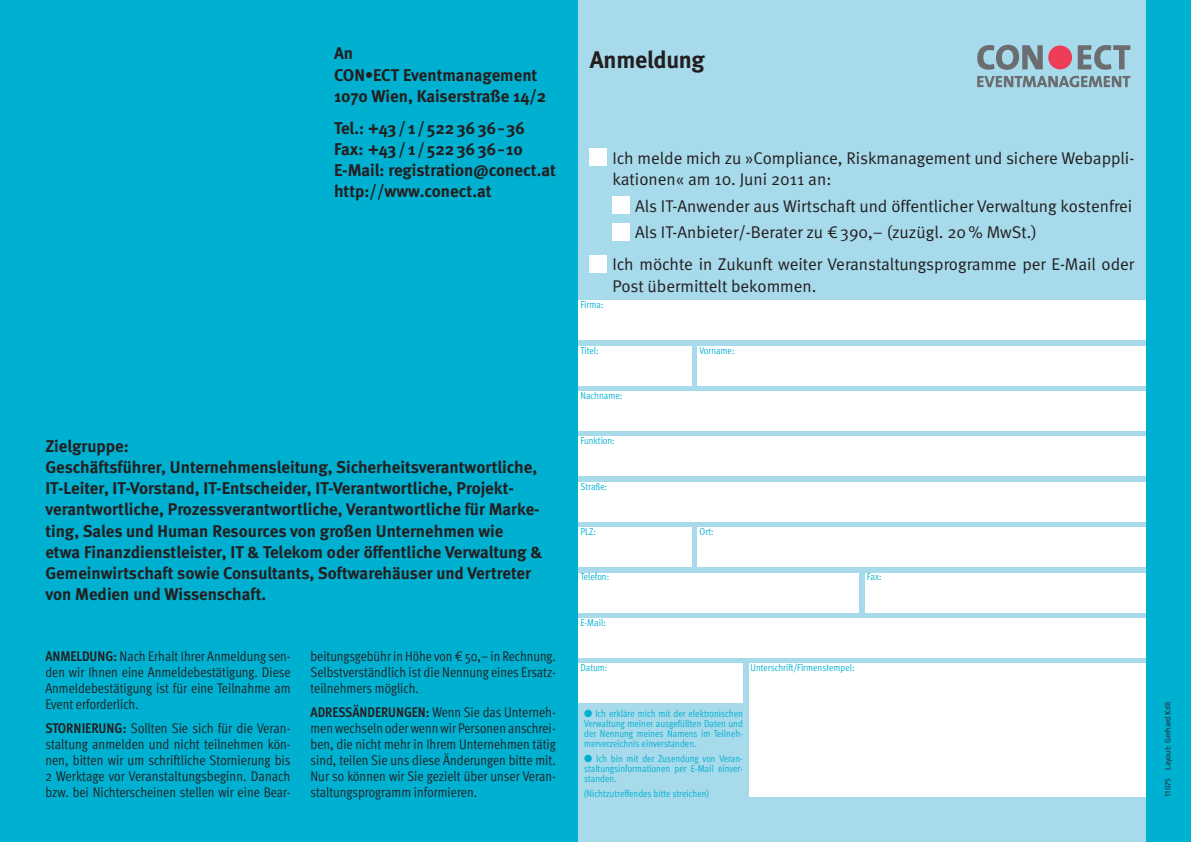
<style>
.page{position:relative;width:1191px;height:842px;background:#00b0d1}
.page>*{position:absolute;margin:0;border:0;box-sizing:border-box;transform-origin:0 0}
.body_subt{font:700 24px "Meta";letter-spacing:-.01em;color:#231f20}
.agenda_text{font:700 17px/21.2px "Meta";color:#231f20}
.anmeldung{font:17px/21.2px "Meta Normal";color:#231f20}
.anmeldung_2{font:17px "Meta Normal";color:#231f20}
.body{font:14px/16px "Meta Cond Normal";color:#231f20;text-align:justify}
.bedingungen{font:10px/10px "Meta Cond Normal";color:#00b0d1;text-align:justify}
.anmeldeform{font:10px "Meta Cond Normal";color:#00b0d1}
.body-2{font:8px "Meta Normal";color:#231f20}
.s1{font-family:"Meta Cond";font-weight:700}
.s2{font-family:"Meta Bold Expert"}
.s3{font-family:"Meta Normal Expert"}
</style>
<div class="page">
<div style="left:578px;top:0;width:567px;height:842px;background:#a7daea"></div>
<div style="left:578px;top:346px;width:114px;height:40px;background:#fff"></div>
<div style="left:578px;top:527px;width:114px;height:40px;background:#fff"></div>
<div style="left:578px;top:300px;width:567px;height:40px;background:#fff"></div>
<div style="left:697px;top:346px;width:448px;height:40px;background:#fff"></div>
<div style="left:578px;top:391px;width:567px;height:40px;background:#fff"></div>
<div style="left:578px;top:437px;width:567px;height:39px;background:#fff"></div>
<div style="left:578px;top:482px;width:567px;height:40px;background:#fff"></div>
<div style="left:697px;top:527px;width:448px;height:40px;background:#fff"></div>
<div style="left:578px;top:573px;width:281px;height:39px;background:#fff"></div>
<div style="left:865px;top:573px;width:280px;height:39px;background:#fff"></div>
<div style="left:578px;top:618px;width:567px;height:40px;background:#fff"></div>
<div style="left:578px;top:663px;width:165px;height:40px;background:#fff"></div>
<div style="left:748px;top:663px;width:397px;height:134px;background:#fff"></div>
<svg style="left:977px;top:45px;width:65px;height:25px"></svg>
<div style="left:1048px;top:45px;width:24px;height:24px;background:#ee3d56;border-radius:50%"></div>
<svg style="left:1077px;top:45px;width:53px;height:25px"></svg>
<svg style="left:977px;top:76px;width:153px;height:11px"></svg>
<div style="left:590px;top:148px;width:17px;height:17px;background:#fff"></div>
<div style="left:612px;top:196px;width:17px;height:17px;background:#fff"></div>
<div style="left:612px;top:223px;width:17px;height:17px;background:#fff"></div>
<div style="left:590px;top:255px;width:17px;height:17px;background:#fff"></div>
<p class="agenda_text" style="left:334px;top:43px;width:21px">An</p>
<p class="agenda_text" style="left:334px;top:64px;width:205px">CON•ECT Eventmanagement</p>
<p class="agenda_text" style="left:334px;top:85px;width:214px">1070 Wien, Kaiserstraße 14/2</p>
<p class="agenda_text" style="left:334px;top:117px;width:192px">Tel.: +43/ 1 /5223636–36</p>
<p class="agenda_text" style="left:334px;top:138px;width:190px">Fax: +43/ 1 /5223636–10</p>
<p class="agenda_text" style="left:334px;top:159px;width:223px">E-Mail: registration@conect.at</p>
<p class="agenda_text" style="left:334px;top:181px;width:159px">http://www.conect.at</p>
<p class="agenda_text" style="left:45px;top:435px;width:496px">Zielgruppe:<br>Geschäftsführer, Unternehmensleitung, Sicherheitsverantwortliche, IT-Leiter, IT-Vorstand, IT-Entscheider, IT-Verantwortliche, Projekt&shy;verantwortliche, Prozessverantwortliche, Verantwortliche für Marke&shy;ting, Sales und Human Resources von großen Unternehmen wie</p>
<p class="agenda_text" style="left:45px;top:541px;width:498px">etwa Finanzdienstleister, IT &amp; Telekom oder öffentliche Verwaltung &amp;<br>Gemeinwirtschaft sowie Consultants, Softwarehäuser und Vertreter von Medien und Wissenschaft.</p>
<p class="body" style="left:45px;top:648px;width:247px"><span class="s1">ANMELDUNG:</span> Nach Erhalt Ihrer Anmeldung sen&shy;den wir Ihnen eine Anmeldebestätigung. Diese Anmeldebestätigung ist für eine Teilnahme am Event erforderlich.</p>
<p class="body" style="left:45px;top:720px;width:247px"><span class="s1">STORNIERUNG:</span> Sollten Sie sich für die Veran&shy;staltung anmelden und nicht teilnehmen kön&shy;nen, bitten wir um schriftliche Stornierung bis 2 Werktage vor Veranstaltungsbeginn. Danach bzw. bei Nichterscheinen stellen wir eine Bear-</p>
<p class="body" style="left:310px;top:648px;width:247px">beitungsgebühr in Höhe von € 50,– in Rechnung.<br>Selbstverständlich ist die Nennung eines Ersatz&shy;teilnehmers möglich.</p>
<p class="body" style="left:310px;top:704px;width:247px"><span class="s1">ADRESSÄNDERUNGEN:</span> Wenn Sie das Unterneh&shy;men wechseln oder wenn wir Personen anschrei&shy;ben, die nicht mehr in Ihrem Unternehmen tätig sind, teilen Sie uns diese Änderungen bitte mit.<br>Nur so können wir Sie gezielt über unser Veran&shy;staltungsprogramm informieren.</p>
<p class="body_subt" style="left:590px;top:45px;width:116px">Anmeldung</p>
<p class="anmeldeform" style="left:580px;top:299px;width:25px">Firma:</p>
<p class="anmeldung" style="left:612px;top:147px;width:523px">Ich melde mich zu »Compliance, Riskmanagement und sichere Webappli&shy;kationen« am 10. Juni 2011 an:</p>
<p class="anmeldung_2" style="left:635px;top:196px;width:499px">Als IT-Anwender aus Wirtschaft und öffentlicher Verwaltung kostenfrei</p>
<p class="anmeldung_2" style="left:635px;top:222px;width:403px">Als IT-Anbieter/-Berater zu €390,– (zuzügl. 20% MwSt.)</p>
<p class="anmeldung" style="left:612px;top:254px;width:523px">Ich möchte in Zukunft weiter Veranstaltungsprogramme per E-Mail oder<br>Post übermittelt bekommen.</p>
<p class="anmeldeform" style="left:580px;top:345px;width:20px">Titel:</p>
<p class="anmeldeform" style="left:699px;top:345px;width:36px">Vorname:</p>
<p class="anmeldeform" style="left:580px;top:390px;width:43px">Nachname:</p>
<p class="anmeldeform" style="left:580px;top:435px;width:36px">Funktion:</p>
<p class="anmeldeform" style="left:580px;top:481px;width:28px">Straße:</p>
<p class="anmeldeform" style="left:580px;top:526px;width:17px">PLZ:</p>
<p class="anmeldeform" style="left:699px;top:526px;width:15px">Ort:</p>
<p class="anmeldeform" style="left:580px;top:571px;width:30px">Telefon:</p>
<p class="anmeldeform" style="left:867px;top:571px;width:16px">Fax:</p>
<p class="anmeldeform" style="left:580px;top:617px;width:27px">E-Mail:</p>
<p class="anmeldeform" style="left:580px;top:662px;width:28px">Datum:</p>
<p class="anmeldeform" style="left:750px;top:662px;width:105px">Unterschrift/Firmenstempel:</p>
<p class="bedingungen" style="left:584px;top:708px;width:160px"><span class="s2">x</span> Ich erkläre mich mit der elektronischen Verwaltung meiner ausgefüllten Daten und der Nennung meines Namens im Teilneh&shy;merverzeichnis einverstanden.</p>
<p class="bedingungen" style="left:584px;top:753px;width:160px"><span class="s2">x</span> Ich bin mit der Zusendung von Veran&shy;staltungsinformationen per E-Mail einver&shy;standen.</p>
<p class="bedingungen" style="left:584px;top:788px;width:126px">(Nichtzutreffendes bitte streichen)</p>
<p class="body-2" style="left:1163px;top:797px;width:97px;rotate:-90deg"><span class="s3">11075</span> Layout: Gerhard Krill</p>
</div>
